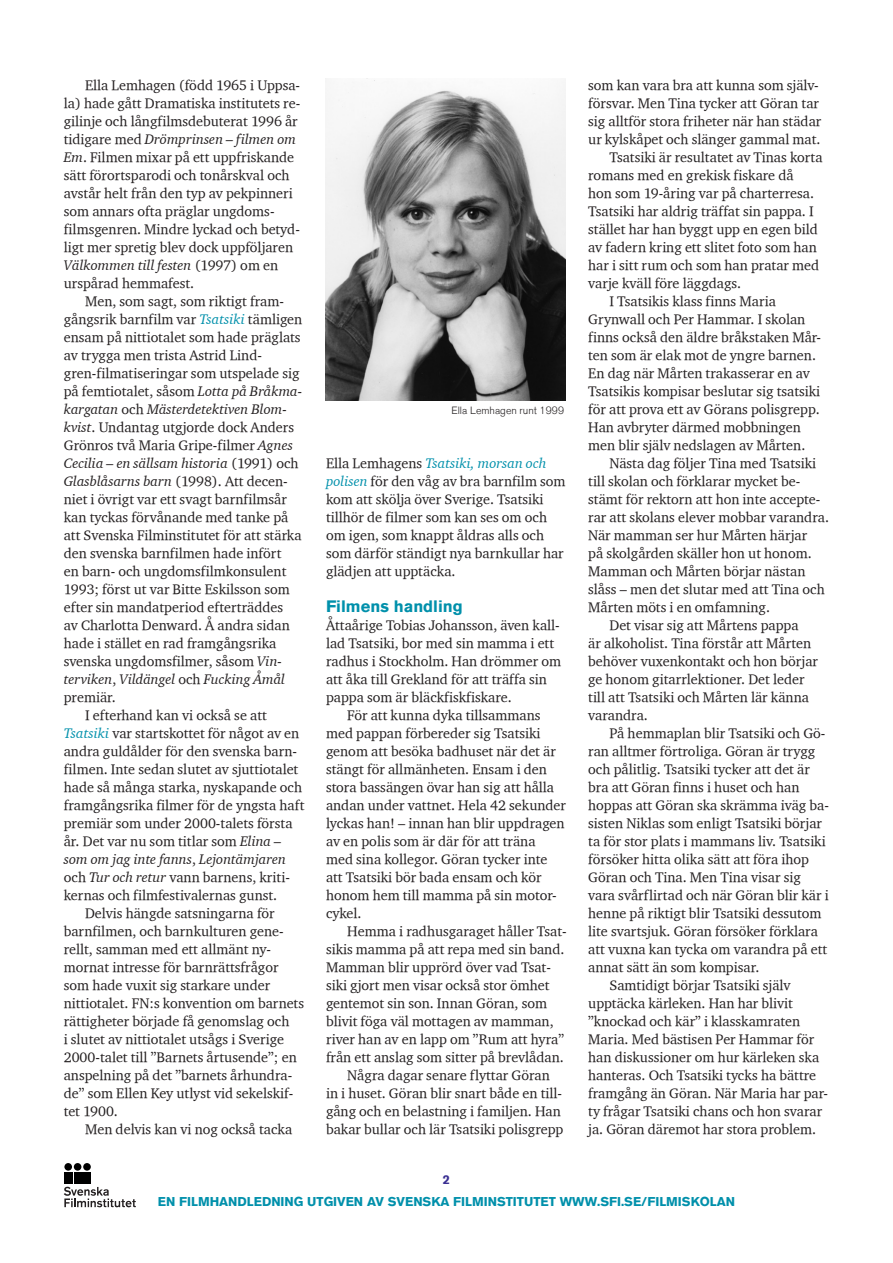
<style>
.page{position:relative;width:893px;height:1263px;background:#fff}
.page>*{position:absolute;margin:0;border:0;box-sizing:border-box;transform-origin:0 0}
.Underrubrik{font:700 16.5px "Akzidenz Grotesk BQ";color:#0090ab}
.Brödtext{font:14.25px/18px "Charter ITCTT";color:#231f20}
.Första_brödtext_efte{font:14.25px/18px "Charter ITCTT";color:#231f20}
.Första_brödtext_efte-2{font:700 12.75px "Akzidenz Grotesk BQ";color:#0090ab}
.t1{font:700 12.75px "Akzidenz Grotesk BQ";color:#3a2f92}
.Bildtext{font:300 10.5px "Akzidenz Grotesk BQ";color:#231f20}
.s1{font-family:"Charter ITCTT Italic"}
.s2{font-family:"Charter ITCTT Italic";color:#0090ab}
</style>
<div class="page">
<svg style="left:64px;top:1187px;width:72px;height:20px"></svg>
<div style="left:64px;top:1172px;width:8px;height:12px;background:#000"></div>
<div style="left:74px;top:1172px;width:16px;height:12px;background:#000"></div>
<div style="left:64px;top:1163px;width:8px;height:8px;background:#000;border-radius:50%"></div>
<div style="left:74px;top:1163px;width:7px;height:8px;background:#000;border-radius:50%"></div>
<div style="left:83px;top:1163px;width:8px;height:8px;background:#000;border-radius:50%"></div>
<img style="left:325px;top:80px;width:241px;height:320px">
<p class="Brödtext" style="left:64px;top:76px;width:238px;text-indent:21px">Ella Lemhagen (född 1965 i Uppsa&shy;la) hade gått Dramatiska institutets re&shy;gilinje och långfilmsdebuterat 1996 år tidigare med <span class="s1">Drömprinsen – filmen om Em</span>. Filmen mixar på ett uppfriskande sätt förortsparodi och tonårskval och avstår helt från den typ av pekpinneri som annars ofta präglar ungdoms&shy;filmsgenren. Mindre lyckad och betyd&shy;ligt mer spretig blev dock uppföljaren <span class="s1">Välkommen till festen</span> (1997) om en urspårad hemmafest.</p>
<p class="Brödtext" style="left:64px;top:292px;width:240px;text-indent:21px">Men, som sagt, som riktigt fram&shy;gångsrik barnfilm var <span class="s2">Tsatsiki</span> tämligen ensam på nittiotalet som hade präglats av trygga men trista Astrid Lind&shy;gren-filmatiseringar som utspelade sig på femtiotalet, såsom <span class="s1">Lotta på Bråkma&shy;kargatan</span> och <span class="s1">Mästerdetektiven Blom&shy;kvist</span>. Undantag utgjorde dock Anders Grönros två Maria Gripe-filmer <span class="s1">Agnes Cecilia – en sällsam historia</span> (1991) och <span class="s1">Glasblåsarns barn</span> (1998). Att decen&shy;niet i övrigt var ett svagt barnfilmsår kan tyckas förvånande med tanke på att Svenska Filminstitutet för att stärka den svenska barnfilmen hade infört<br>en barn- och ungdomsfilmkonsulent 1993; först ut var Bitte Eskilsson som efter sin mandatperiod efterträddes<br>av Charlotta Denward. Å andra sidan hade i stället en rad framgångsrika svenska ungdomsfilmer, såsom <span class="s1">Vin&shy;terviken</span>, <span class="s1">Vildängel</span> och <span class="s1">Fucking Åmål </span>premiär.</p>
<p class="Brödtext" style="left:64px;top:706px;width:242px;text-indent:21px">I efterhand kan vi också se att <span class="s2">Tsatsiki</span> var startskottet för något av en andra guldålder för den svenska barn&shy;filmen. Inte sedan slutet av sjuttiotalet hade så många starka, nyskapande och framgångsrika filmer för de yngsta haft premiär som under 2000-talets första år. Det var nu som titlar som <span class="s1">Elina – som om jag inte fanns</span>, <span class="s1">Lejontämjaren </span>och <span class="s1">Tur och retur</span> vann barnens, kriti&shy;kernas och filmfestivalernas gunst.</p>
<p class="Brödtext" style="left:64px;top:904px;width:242px;text-indent:21px">Delvis hängde satsningarna för barnfilmen, och barnkulturen gene&shy;rellt, samman med ett allmänt ny&shy;mornat intresse för barnrättsfrågor som hade vuxit sig starkare under nittiotalet. FN:s konvention om barnets rättigheter började få genomslag och<br>i slutet av nittiotalet utsågs i Sverige 2000-talet till ”Barnets årtusende”; en anspelning på det ”barnets århundra&shy;de” som Ellen Key utlyst vid sekelskif&shy;tet 1900.</p>
<p class="Brödtext" style="left:85px;top:1120px;width:209px">Men delvis kan vi nog också tacka</p>
<p class="Bildtext" style="left:451px;top:404px;width:114px">Ella Lemhagen runt 1999</p>
<p class="Brödtext" style="left:326px;top:454px;width:241px">Ella Lemhagens <span class="s2">Tsatsiki, morsan och polisen</span> för den våg av bra barnfilm som kom att skölja över Sverige. Tsatsiki tillhör de filmer som kan ses om och om igen, som knappt åldras alls och som därför ständigt nya barnkullar har glädjen att upptäcka.</p>
<p class="Underrubrik" style="left:326px;top:597px;width:138px">Filmens handling</p>
<p class="Första_brödtext_efte" style="left:326px;top:616px;width:237px">Åttaårige Tobias Johansson, även kal - lad Tsatsiki, bor med sin mamma i ett radhus i Stockholm. Han drömmer om att åka till Grekland för att träffa sin pappa som är bläckfiskfiskare.</p>
<p class="Brödtext" style="left:326px;top:706px;width:242px;text-indent:21px">För att kunna dyka tillsammans med pappan förbereder sig Tsatsiki genom att besöka badhuset när det är stängt för allmänheten. Ensam i den stora bassängen övar han sig att hålla andan under vattnet. Hela 42 sekunder lyckas han! – innan han blir uppdragen av en polis som är där för att träna med sina kollegor. Göran tycker inte att Tsatsiki bör bada ensam och kör honom hem till mamma på sin motor&shy;cykel.</p>
<p class="Brödtext" style="left:326px;top:922px;width:242px;text-indent:21px">Hemma i radhusgaraget håller Tsat&shy;sikis mamma på att repa med sin band.<br>Mamman blir upprörd över vad Tsat&shy;siki gjort men visar också stor ömhet gentemot sin son. Innan Göran, som blivit föga väl mottagen av mamman, river han av en lapp om ”Rum att hyra” från ett anslag som sitter på brevlådan.</p>
<p class="Brödtext" style="left:326px;top:1066px;width:239px;text-align:center">Några dagar senare flyttar Göran<br>in i huset. Göran blir snart både en till&shy;gång och en belastning i familjen. Han bakar bullar och lär Tsatsiki polisgrepp</p>
<p class="Brödtext" style="left:588px;top:76px;width:235px">som kan vara bra att kunna som själv&shy;försvar. Men Tina tycker att Göran tar sig alltför stora friheter när han städar ur kylskåpet och slänger gammal mat.</p>
<p class="Brödtext" style="left:588px;top:148px;width:236px;text-indent:21px">Tsatsiki är resultatet av Tinas korta romans med en grekisk fiskare då<br>hon som 19-åring var på charterresa.<br>Tsatsiki har aldrig träffat sin pappa. I stället har han byggt upp en egen bild av fadern kring ett slitet foto som han har i sitt rum och som han pratar med varje kväll före läggdags.</p>
<p class="Brödtext" style="left:588px;top:292px;width:234px;text-indent:21px">I Tsatsikis klass finns Maria Grynwall och Per Hammar. I skolan finns också den äldre bråkstaken Mår&shy;ten som är elak mot de yngre barnen.<br>En dag när Mårten trakasserar en av Tsatsikis kompisar beslutar sig tsatsiki för att prova ett av Görans polisgrepp.<br>Han avbryter därmed mobbningen men blir själv nedslagen av Mårten.</p>
<p class="Brödtext" style="left:588px;top:454px;width:242px;text-indent:21px">Nästa dag följer Tina med Tsatsiki till skolan och förklarar mycket be&shy;stämt för rektorn att hon inte accepte&shy;rar att skolans elever mobbar varandra.<br>När mamman ser hur Mårten härjar<br>på skolgården skäller hon ut honom.<br>Mamman och Mårten börjar nästan slåss – men det slutar med att Tina och Mårten möts i en omfamning.</p>
<p class="Brödtext" style="left:588px;top:616px;width:231px;text-indent:21px">Det visar sig att Mårtens pappa<br>är alkoholist. Tina förstår att Mårten behöver vuxenkontakt och hon börjar ge honom gitarrlektioner. Det leder till att Tsatsiki och Mårten lär känna varandra.</p>
<p class="Brödtext" style="left:588px;top:724px;width:242px;text-indent:21px">På hemmaplan blir Tsatsiki och Gö&shy;ran alltmer förtroliga. Göran är trygg och pålitlig. Tsatsiki tycker att det är bra att Göran finns i huset och han hoppas att Göran ska skrämma iväg ba&shy;sisten Niklas som enligt Tsatsiki börjar ta för stor plats i mammans liv. Tsatsiki försöker hitta olika sätt att föra ihop Göran och Tina. Men Tina visar sig vara svårflirtad och när Göran blir kär i henne på riktigt blir Tsatsiki dessutom lite svartsjuk. Göran försöker förklara att vuxna kan tycka om varandra på ett annat sätt än som kompisar.</p>
<p class="Brödtext" style="left:588px;top:976px;width:241px;text-indent:21px">Samtidigt börjar Tsatsiki själv upptäcka kärleken. Han har blivit ”knockad och kär” i klasskamraten Maria. Med bästisen Per Hammar för han diskussioner om hur kärleken ska hanteras. Och Tsatsiki tycks ha bättre framgång än Göran. När Maria har par&shy;ty frågar Tsatsiki chans och hon svarar ja. Göran däremot har stora problem.</p>
<p class="t1" style="left:443px;top:1172px;width:9px">2</p>
<p class="Första_brödtext_efte-2" style="left:158px;top:1194px;width:579px">EN FILMHANDLEDNING UTGIVEN AV SVENSKA FILMINSTITUTET WWW.SFI.SE/FILMISKOLAN</p>
</div>
